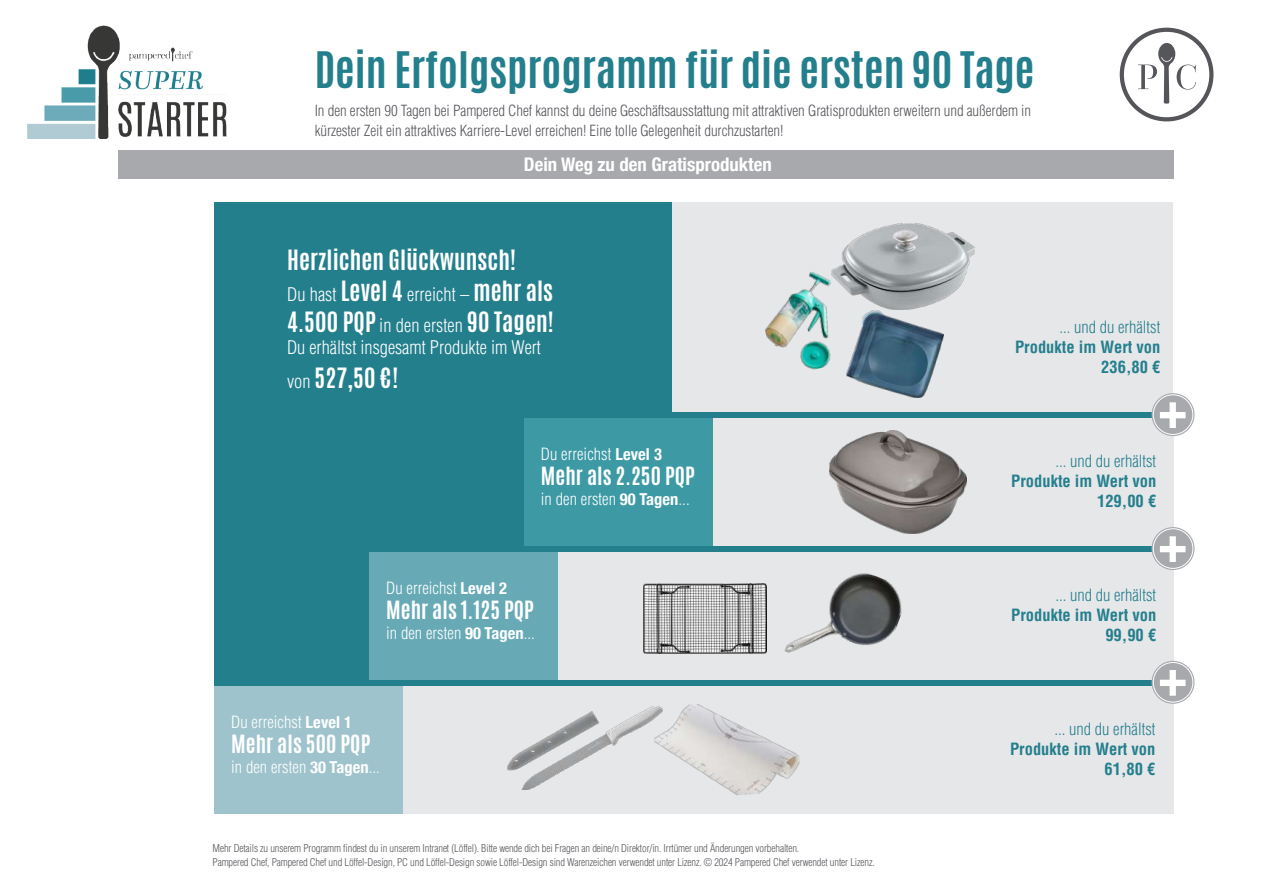
<style>
.page{position:relative;width:1263px;height:893px;background:#fff}
.page>*{position:absolute;margin:0;border:0;box-sizing:border-box;transform-origin:0 0}
.t1{font:700 42px "Antonio";color:#247f8d}
.t2{font:700 23.4px "Antonio";letter-spacing:.005em;color:#fff}
.t3{font:700 21px "Antonio";letter-spacing:.005em;color:#fff}
.t4{font:700 condensed 18.75px "Helvetica Neue";color:#fff}
.t5{font:300 condensed 18.3px "Helvetica";color:#fff}
.t6{font:300 condensed 16.5px "Helvetica";letter-spacing:.005em;color:#fff}
.t7{font:700 condensed 16.5px/19.8px "Helvetica";color:#247f8d;text-align:right}
.t8{font:300 condensed 16.5px "Helvetica";color:#247f8d}
.t9{font:300 condensed 15px/19.5px "Helvetica";letter-spacing:-.005em;color:#56575c}
.t10{font:300 condensed 10.5px/13.5px "Helvetica";letter-spacing:-.01em;color:#56575c}
.s1{font-family:"Antonio";font-weight:700;font-stretch:normal;font-size:23.4px}
.s2{font-family:"Helvetica";font-weight:300;font-stretch:condensed;font-size:18.3px}
.s3{font-family:"Helvetica Neue";font-weight:700}
</style>
<div class="page">
<div style="left:214px;top:202px;width:957px;height:610px;background:#247f8d"></div>
<div style="left:672px;top:202px;width:501px;height:210px;background:#e6e7e9"></div>
<div style="left:214px;top:686px;width:959px;height:128px;background:#e6e7e9"></div>
<div style="left:369px;top:552px;width:804px;height:128px;background:#e6e7e9"></div>
<div style="left:524px;top:418px;width:649px;height:128px;background:#e6e7e9"></div>
<div style="left:118px;top:150px;width:1055px;height:29px;background:#a8a9ad"></div>
<svg style="left:1120px;top:28px;width:93px;height:93px"></svg>
<img style="left:662px;top:704px;width:138px;height:91px">
<img style="left:507px;top:706px;width:155px;height:83px">
<img style="left:643px;top:583px;width:123px;height:71px">
<img style="left:784px;top:573px;width:118px;height:80px">
<svg style="left:1151px;top:661px;width:43px;height:43px"></svg>
<div style="left:1153px;top:662px;width:40px;height:40px;border:1px solid #fff;border-radius:50%"></div>
<svg style="left:1160px;top:670px;width:25px;height:26px"></svg>
<svg style="left:1151px;top:527px;width:43px;height:43px"></svg>
<div style="left:1153px;top:529px;width:40px;height:40px;border:1px solid #fff;border-radius:50%"></div>
<svg style="left:1160px;top:536px;width:25px;height:26px"></svg>
<svg style="left:1151px;top:393px;width:43px;height:43px"></svg>
<div style="left:1153px;top:395px;width:40px;height:40px;border:1px solid #fff;border-radius:50%"></div>
<svg style="left:1160px;top:402px;width:25px;height:26px"></svg>
<img style="left:28px;top:26px;width:198px;height:113px">
<div style="left:214px;top:686px;width:189px;height:128px;background:#9fc3cc"></div>
<div style="left:369px;top:552px;width:189px;height:128px;background:#67aab6"></div>
<div style="left:524px;top:418px;width:189px;height:128px;background:#3d9aa5"></div>
<img style="left:829px;top:431px;width:138px;height:102px">
<img style="left:765px;top:272px;width:66px;height:98px">
<img style="left:831px;top:223px;width:144px;height:86px">
<img style="left:846px;top:310px;width:97px;height:87px">
<h1 class="t1" style="left:315px;top:38px;width:721px">Dein Erfolgsprogramm für die ersten 90 Tage</h1>
<p class="t9" style="left:315px;top:101px;width:718px">In den ersten 90 Tagen bei Pampered Chef kannst du deine Geschäftsausstattung mit attraktiven Gratisprodukten erweitern und außerdem in kürzester Zeit ein attraktives Karriere-Level erreichen! Eine tolle Gelegenheit durchzustarten!</p>
<h3 class="t4" style="left:524px;top:149px;width:249px">Dein Weg zu den Gratisprodukten</h3>
<h2 class="t2" style="left:287px;top:243px;width:231px">Herzlichen Glückwunsch!</h2>
<h3 class="t5" style="left:287px;top:283px;width:268px">Du hast <span class="s1">Level 4</span> erreicht – <span class="s1">mehr als</span></h3>
<h2 class="t2" style="left:287px;top:305px;width:268px">4.500 PQP <span class="s2">in den ersten</span> 90 Tagen!</h2>
<h3 class="t5" style="left:287px;top:336px;width:255px">Du erhältst insgesamt Produkte im Wert</h3>
<h2 class="t2" style="left:287px;top:360px;width:113px"><span class="s2">von</span> 527,50 €!</h2>
<h3 class="t6" style="left:541px;top:444px;width:123px">Du erreichst <span class="s3">Level 3</span></h3>
<h3 class="t3" style="left:541px;top:460px;width:156px">Mehr als 2.250 PQP</h3>
<h3 class="t6" style="left:541px;top:489px;width:150px">in den ersten <span class="s3">90 Tagen</span>...</h3>
<h3 class="t6" style="left:386px;top:578px;width:122px">Du erreichst <span class="s3">Level 2</span></h3>
<h3 class="t3" style="left:386px;top:594px;width:149px">Mehr als 1.125 PQP</h3>
<h3 class="t6" style="left:386px;top:623px;width:150px">in den ersten <span class="s3">90 Tagen</span>...</h3>
<h3 class="t6" style="left:231px;top:711px;width:122px">Du erreichst <span class="s3">Level 1</span></h3>
<h3 class="t3" style="left:231px;top:728px;width:141px">Mehr als 500 PQP</h3>
<h3 class="t6" style="left:231px;top:756px;width:150px">in den ersten <span class="s3">30 Tagen</span>...</h3>
<p class="t10" style="left:213px;top:842px;width:664px">Mehr Details zu unserem Programm findest du in unserem Intranet (Löffel). Bitte wende dich bei Fragen an deine/n Direktor/in. Irrtümer und Änderungen vorbehalten.<br>Pampered Chef, Pampered Chef und Löffel-Design, PC und Löffel-Design sowie Löffel-Design sind Warenzeichen verwendet unter Lizenz. © 2024 Pampered Chef verwendet unter Lizenz.</p>
<h3 class="t8" style="left:1059px;top:317px;width:102px">... und du erhältst</h3>
<h3 class="t7" style="left:1015px;top:337px;width:147px">Produkte im Wert von<br>236,80 €</h3>
<h3 class="t8" style="left:1055px;top:451px;width:102px">... und du erhältst</h3>
<h3 class="t7" style="left:1011px;top:471px;width:146px">Produkte im Wert von<br>129,00 €</h3>
<h3 class="t8" style="left:1055px;top:585px;width:102px">... und du erhältst</h3>
<h3 class="t7" style="left:1011px;top:605px;width:146px">Produkte im Wert von<br>99,90 €</h3>
<h3 class="t8" style="left:1055px;top:719px;width:102px">... und du erhältst</h3>
<h3 class="t7" style="left:1010px;top:739px;width:147px">Produkte im Wert von<br>61,80 €</h3>
</div>
